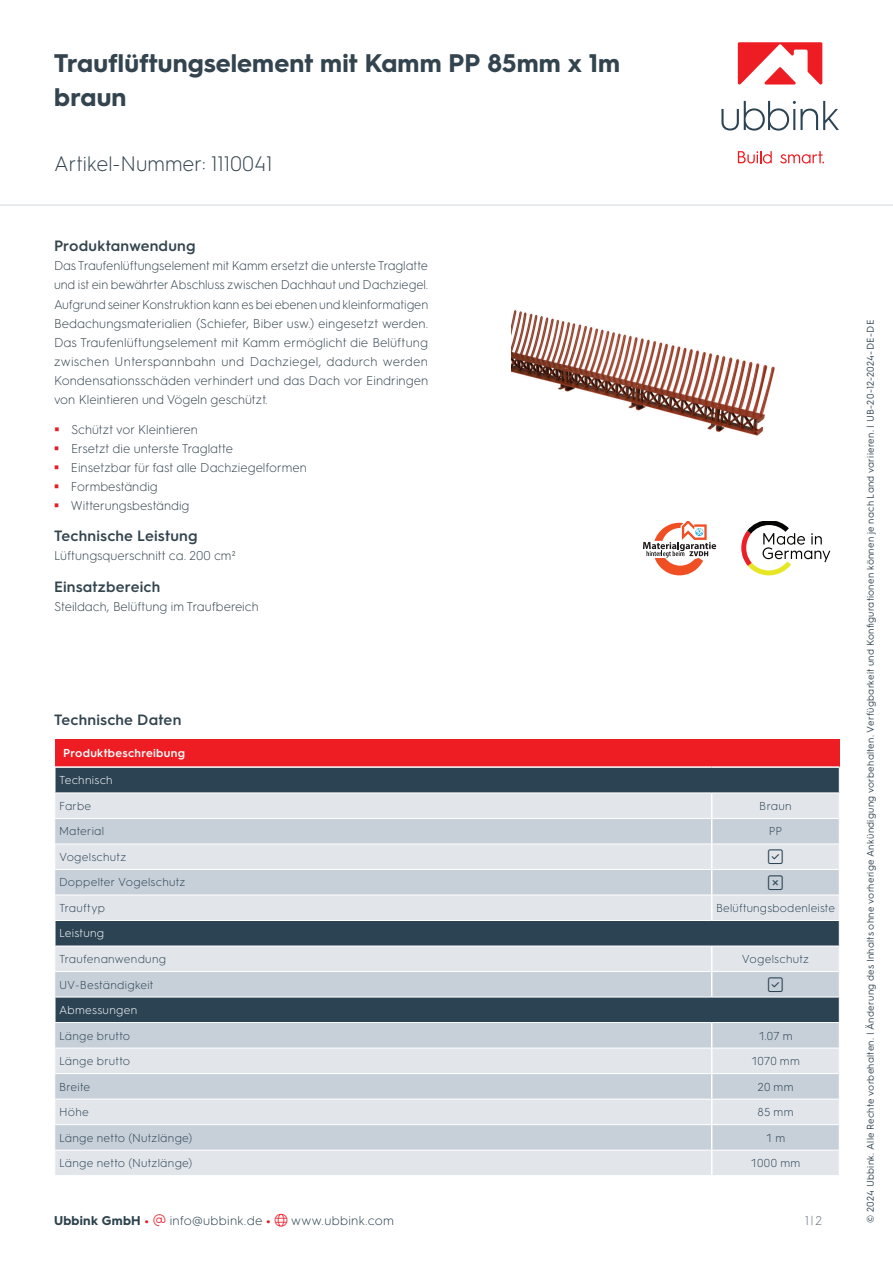
<style>
.page{position:relative;width:893px;height:1263px;background:#fff}
.page>*{position:absolute;margin:0;border:0;box-sizing:border-box;transform-origin:0 0}
.t1{font:700 25.5px/34px "HGS3";letter-spacing:.005em;color:#33444f}
.t2{font:300 21px "HGS3";color:#33444f}
.t3{font:300 16.8px "Font Awesome 6 Pro";color:#2c4354}
.t4{font:600 15px "HGS3";letter-spacing:.01em;color:#33444f}
.t5{font:300 12.75px/19.2px "HGS3";color:#33444f;text-align:justify}
.t6{font:300 12.75px "HGS3";letter-spacing:.02em;color:#2c424c}
.t7{font:300 12.75px "HGS3";color:#66737c}
.t8{font:300 11.55px "HGS3";letter-spacing:.02em;color:#2c4354}
.t9{font:300 11.55px "HGS3";letter-spacing:.02em;color:#fff}
.t10{font:600 11.55px "HGS3";letter-spacing:.02em;color:#fff}
.t11{font:9.75px "HGS3";letter-spacing:.03em;color:#33444f}
.s1{font-weight:700}
.s2{font-weight:700;color:#e31e25}
.s3{color:#ee1f2d}
</style>
<div class="page">
<div style="left:55px;top:739px;width:784px;height:28px;background:#ee1d23"></div>
<div style="left:56px;top:768px;width:783px;height:24px;background:#2c4354"></div>
<div style="left:55px;top:793px;width:784px;height:382px;background:#e2e6eb"></div>
<svg style="left:55px;top:819px;width:784px;height:331px;background:#bac3cc"></svg>
<hr style="left:54px;top:766px;width:658px;height:2px;background:#fff">
<hr style="left:712px;top:766px;width:127px;height:2px;background:#fff">
<hr style="left:55px;top:818px;width:657px;height:1px;background:#fff">
<hr style="left:712px;top:818px;width:127px;height:1px;background:#fff">
<hr style="left:55px;top:843px;width:657px;height:1px;background:#fff">
<hr style="left:712px;top:843px;width:127px;height:1px;background:#fff">
<hr style="left:55px;top:869px;width:657px;height:1px;background:#fff">
<hr style="left:712px;top:869px;width:127px;height:1px;background:#fff">
<hr style="left:55px;top:894px;width:657px;height:1px;background:#fff">
<hr style="left:712px;top:894px;width:127px;height:1px;background:#fff">
<svg style="left:711px;top:793px;width:1px;height:127px"></svg>
<hr style="left:54px;top:920px;width:658px;height:1px;background:#fff">
<hr style="left:712px;top:920px;width:128px;height:1px;background:#fff">
<hr style="left:54px;top:921px;width:2px;height:24px;background:#fff">
<hr style="left:54px;top:945px;width:658px;height:1px;background:#fff">
<hr style="left:712px;top:945px;width:128px;height:1px;background:#fff">
<hr style="left:55px;top:971px;width:657px;height:1px;background:#fff">
<hr style="left:712px;top:971px;width:127px;height:1px;background:#fff">
<svg style="left:711px;top:946px;width:1px;height:51px"></svg>
<hr style="left:54px;top:997px;width:658px;height:1px;background:#fff">
<hr style="left:712px;top:997px;width:128px;height:1px;background:#fff">
<hr style="left:54px;top:997px;width:2px;height:25px;background:#fff">
<hr style="left:54px;top:1022px;width:658px;height:1px;background:#fff">
<hr style="left:712px;top:1022px;width:128px;height:1px;background:#fff">
<hr style="left:55px;top:1048px;width:657px;height:1px;background:#fff">
<hr style="left:712px;top:1048px;width:127px;height:1px;background:#fff">
<hr style="left:55px;top:1073px;width:657px;height:1px;background:#fff">
<hr style="left:712px;top:1073px;width:127px;height:1px;background:#fff">
<hr style="left:55px;top:1099px;width:657px;height:1px;background:#fff">
<hr style="left:712px;top:1099px;width:127px;height:1px;background:#fff">
<hr style="left:55px;top:1124px;width:657px;height:1px;background:#fff">
<hr style="left:712px;top:1124px;width:127px;height:1px;background:#fff">
<hr style="left:55px;top:1150px;width:657px;height:1px;background:#fff">
<hr style="left:712px;top:1150px;width:127px;height:1px;background:#fff">
<svg style="left:711px;top:1023px;width:1px;height:152px"></svg>
<svg style="left:839px;top:768px;width:1px;height:255px"></svg>
<svg style="left:741px;top:521px;width:89px;height:54px"></svg>
<svg style="left:643px;top:521px;width:73px;height:54px"></svg>
<img style="left:511px;top:310px;width:264px;height:126px">
<hr style="left:0;top:204px;width:893px;height:2px;background:#e1e4e6">
<svg style="left:721px;top:101px;width:118px;height:30px"></svg>
<svg style="left:738px;top:151px;width:34px;height:13px"></svg>
<svg style="left:780px;top:151px;width:44px;height:13px"></svg>
<svg style="left:738px;top:42px;width:84px;height:43px"></svg>
<svg style="left:768px;top:849px;width:15px;height:15px"></svg>
<svg style="left:768px;top:875px;width:15px;height:15px"></svg>
<svg style="left:768px;top:977px;width:15px;height:15px"></svg>
<h1 class="t1" style="left:54px;top:45px;width:567px">Trauflüftungselement mit Kamm PP 85mm x 1m braun</h1>
<h2 class="t2" style="left:54px;top:150px;width:220px">Artikel-Nummer: 1110041</h2>
<p class="t4" style="left:54px;top:235px;width:143px">Produktanwendung</p>
<p class="t5" style="left:54px;top:255px;width:376px">Das Traufenlüftungselement mit Kamm ersetzt die unterste Traglatte und ist ein bewährter Abschluss zwischen Dachhaut und Dachziegel.<br>Aufgrund seiner Konstruktion kann es bei ebenen und kleinformatigen Bedachungsmaterialien (Schiefer, Biber usw.) eingesetzt werden.<br>Das Traufenlüftungselement mit Kamm ermöglicht die Belüftung zwischen Unterspannbahn und Dachziegel, dadurch werden Kondensationsschäden verhindert und das Dach vor Eindringen von Kleintieren und Vögeln geschützt.</p>
<p class="t5" style="left:71px;top:419px;width:237px;text-align:left">Schützt vor Kleintieren<br>Ersetzt die unterste Traglatte<br>Einsetzbar für fast alle Dachziegelformen<br>Formbeständig<br>Witterungsbeständig</p>
<p class="t4" style="left:54px;top:525px;width:145px">Technische Leistung</p>
<p class="t5" style="left:54px;top:546px;width:184px">Lüftungsquerschnitt ca. 200 cm²</p>
<p class="t4" style="left:54px;top:576px;width:108px">Einsatzbereich</p>
<p class="t5" style="left:54px;top:596px;width:206px">Steildach, Belüftung im Traufbereich</p>
<p class="t4" style="left:54px;top:710px;width:129px">Technische Daten</p>
<p class="t10" style="left:63px;top:745px;width:123px">Produktbeschreibung</p>
<p class="t9" style="left:59px;top:772px;width:55px">Technisch</p>
<p class="t8" style="left:59px;top:798px;width:34px">Farbe</p>
<p class="t8" style="left:759px;top:798px;width:34px">Braun</p>
<p class="t8" style="left:59px;top:823px;width:47px">Material</p>
<p class="t8" style="left:769px;top:823px;width:15px">PP</p>
<p class="t8" style="left:59px;top:849px;width:69px">Vogelschutz</p>
<h3 class="t3" style="left:768px;top:848px;width:16px">▲❑◆</h3>
<p class="t8" style="left:59px;top:875px;width:128px">Doppelter Vogelschutz</p>
<h3 class="t3" style="left:768px;top:874px;width:16px">▲❑◆</h3>
<p class="t8" style="left:59px;top:900px;width:47px">Trauftyp</p>
<p class="t8" style="left:716px;top:900px;width:121px">Belüftungsbodenleiste</p>
<p class="t9" style="left:59px;top:925px;width:47px">Leistung</p>
<p class="t8" style="left:59px;top:951px;width:109px">Traufenanwendung</p>
<p class="t8" style="left:742px;top:951px;width:69px">Vogelschutz</p>
<p class="t8" style="left:59px;top:977px;width:96px">UV-Beständigkeit</p>
<h3 class="t3" style="left:768px;top:976px;width:16px">▲❑◆</h3>
<p class="t9" style="left:59px;top:1002px;width:80px">Abmessungen</p>
<p class="t8" style="left:59px;top:1028px;width:73px">Länge brutto</p>
<p class="t8" style="left:758px;top:1028px;width:36px">1.07 m</p>
<p class="t8" style="left:59px;top:1053px;width:73px">Länge brutto</p>
<p class="t8" style="left:751px;top:1053px;width:51px">1070 mm</p>
<p class="t8" style="left:59px;top:1079px;width:33px">Breite</p>
<p class="t8" style="left:757px;top:1079px;width:38px">20 mm</p>
<p class="t8" style="left:59px;top:1104px;width:31px">Höhe</p>
<p class="t8" style="left:757px;top:1104px;width:38px">85 mm</p>
<p class="t8" style="left:59px;top:1130px;width:135px">Länge netto (Nutzlänge)</p>
<p class="t8" style="left:766px;top:1130px;width:21px">1 m</p>
<p class="t8" style="left:59px;top:1155px;width:135px">Länge netto (Nutzlänge)</p>
<p class="t8" style="left:751px;top:1155px;width:51px">1000 mm</p>
<p class="t6" style="left:54px;top:1211px;width:342px"><span class="s1">Ubbink GmbH</span> <span class="s2">•</span> <span class="s3">▼</span> info@ubbink.de <span class="s2">•</span> <span class="s3">●□</span> www.ubbink.com</p>
<p class="t7" style="left:805px;top:1211px;width:18px">1|2</p>
<p class="t11" style="left:864px;top:1222px;width:904px;rotate:-90deg">© 2024 Ubbink. Alle Rechte vorbehalten. | Änderung des Inhalts ohne vorherige Ankündigung vorbehalten. Verfügbarkeit und Konfigurationen können je nach Land variieren. | UB-20-12-2024-DE-DE</p>
</div>
